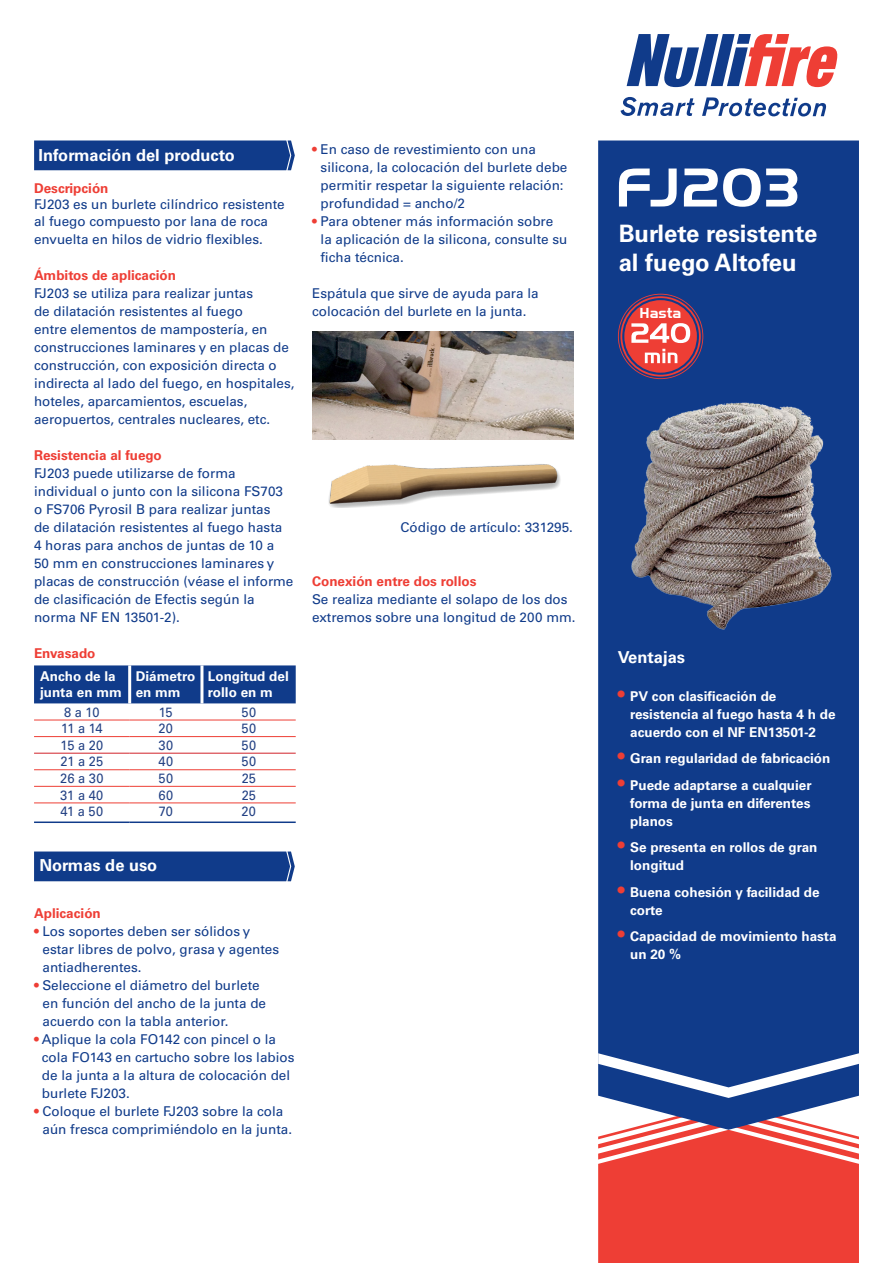
<style>
.page{position:relative;width:893px;height:1263px;background:#fff}
.page>*{position:absolute;margin:0;border:0;box-sizing:border-box;transform-origin:0 0}
.t1{font:700 57px "Handel Got D";letter-spacing:.03em;color:#fff}
.t2{font:700 24px/28.5px "Univers LTCYR 65";color:#fff}
.t3{font:700 16.5px "Univers LTCYR 65";color:#fff}
.t4{font:700 15px "Handel Got D";color:#fff}
.t5{font:13.5px/18px "Univers LTCYR 55 Roman";color:#103b8a}
.t6{font:700 13.5px/18px "Univers LTCYR 65";color:#fff}
.t7{font:700 13.5px "Univers LTCYR 65";color:#ee3e35}
.Captions__Annotation{font:13.5px "Univers LTCYR 55 Roman";letter-spacing:.015em;color:#234184;scale:.95 1}
.s1{color:#ee3e35}
.s2{font-size:19.5px;color:#ee3e35}
</style>
<div class="page">
<div style="left:34px;top:140px;width:261px;height:30px;background:#103b8a"></div>
<div style="left:598px;top:140px;width:261px;height:913px;background:#103b8a"></div>
<svg style="left:598px;top:1053px;width:261px;height:210px;background:#bc5c6a"></svg>
<div style="left:34px;top:665px;width:262px;height:38px;background:#103b8a"></div>
<hr style="left:34px;top:802px;width:96px;height:1px;background:#ee3e35">
<hr style="left:130px;top:802px;width:72px;height:1px;background:#ee3e35">
<hr style="left:202px;top:802px;width:94px;height:1px;background:#ee3e35">
<hr style="left:34px;top:786px;width:96px;height:1px;background:#ee3e35">
<hr style="left:130px;top:786px;width:72px;height:1px;background:#ee3e35">
<hr style="left:202px;top:786px;width:94px;height:1px;background:#ee3e35">
<hr style="left:128px;top:665px;width:3px;height:38px;background:#fff">
<hr style="left:200px;top:665px;width:3px;height:38px;background:#fff">
<hr style="left:34px;top:753px;width:96px;height:1px;background:#d1232a">
<hr style="left:130px;top:753px;width:72px;height:1px;background:#d1232a">
<hr style="left:202px;top:753px;width:94px;height:1px;background:#d1232a">
<hr style="left:34px;top:720px;width:96px;height:1px;background:#ee3e35">
<hr style="left:130px;top:720px;width:72px;height:1px;background:#ee3e35">
<hr style="left:202px;top:720px;width:94px;height:1px;background:#ee3e35">
<hr style="left:34px;top:736px;width:96px;height:1px;background:#ee3e35">
<hr style="left:130px;top:736px;width:72px;height:1px;background:#ee3e35">
<hr style="left:202px;top:736px;width:94px;height:1px;background:#ee3e35">
<hr style="left:34px;top:769px;width:96px;height:1px;background:#ee3e35">
<hr style="left:130px;top:769px;width:72px;height:1px;background:#ee3e35">
<hr style="left:202px;top:769px;width:94px;height:1px;background:#ee3e35">
<hr style="left:34px;top:821px;width:96px;height:2px;background:#103b8a">
<hr style="left:130px;top:821px;width:72px;height:2px;background:#103b8a">
<hr style="left:202px;top:821px;width:94px;height:2px;background:#103b8a">
<div style="left:34px;top:851px;width:261px;height:30px;background:#103b8a"></div>
<img style="left:618px;top:383px;width:220px;height:257px">
<svg style="left:627px;top:34px;width:211px;height:53px"></svg>
<svg style="left:620px;top:97px;width:75px;height:19px"></svg>
<svg style="left:702px;top:97px;width:124px;height:19px"></svg>
<svg style="left:618px;top:294px;width:85px;height:85px;background:#a55267"></svg>
<img style="left:313px;top:331px;width:261px;height:108px">
<img style="left:328px;top:464px;width:233px;height:44px">
<p class="t3" style="left:39px;top:144px;width:198px">Información del producto</p>
<p class="t7" style="left:34px;top:179px;width:76px">Descripción</p>
<p class="t5" style="left:34px;top:196px;width:252px;line-height:16.5px">FJ203 es un burlete cilíndrico resistente al fuego compuesto por lana de roca</p>
<p class="t5" style="left:34px;top:229px;width:230px">envuelta en hilos de vidrio flexibles.</p>
<p class="t7" style="left:34px;top:266px;width:144px">Ámbitos de aplicación</p>
<p class="t5" style="left:34px;top:283px;width:262px">FJ203 se utiliza para realizar juntas<br>de dilatación resistentes al fuego<br>entre elementos de mampostería, en construcciones laminares y en placas de construcción, con exposición directa o indirecta al lado del fuego, en hospitales, hoteles, aparcamientos, escuelas, aeropuertos, centrales nucleares, etc.</p>
<p class="t7" style="left:34px;top:446px;width:129px">Resistencia al fuego</p>
<p class="t5" style="left:34px;top:463px;width:261px">FJ203 puede utilizarse de forma individual o junto con la silicona FS703 o FS706 Pyrosil B para realizar juntas<br>de dilatación resistentes al fuego hasta<br>4 horas para anchos de juntas de 10 a<br>50 mm en construcciones laminares y placas de construcción (véase el informe de clasificación de Efectis según la norma NF EN 13501-2).</p>
<p class="t7" style="left:34px;top:644px;width:63px">Envasado</p>
<p class="t6" style="left:40px;top:668px;width:83px;line-height:16.2px">Ancho de la junta en mm</p>
<p class="t6" style="left:136px;top:668px;width:61px;line-height:16.2px">Diámetro en mm</p>
<p class="t6" style="left:208px;top:668px;width:82px;line-height:16.2px">Longitud del rollo en m</p>
<p class="Captions__Annotation" style="left:64px;top:702px;width:39px">8 a 10</p>
<p class="Captions__Annotation" style="left:159px;top:702px;width:16px">15</p>
<p class="Captions__Annotation" style="left:242px;top:702px;width:17px">50</p>
<p class="Captions__Annotation" style="left:61px;top:719px;width:45px">11 a 14</p>
<p class="Captions__Annotation" style="left:159px;top:719px;width:17px">20</p>
<p class="Captions__Annotation" style="left:242px;top:719px;width:17px">50</p>
<p class="Captions__Annotation" style="left:61px;top:736px;width:46px">15 a 20</p>
<p class="Captions__Annotation" style="left:159px;top:736px;width:17px">30</p>
<p class="Captions__Annotation" style="left:242px;top:736px;width:17px">50</p>
<p class="Captions__Annotation" style="left:61px;top:752px;width:46px">21 a 25</p>
<p class="Captions__Annotation" style="left:158px;top:752px;width:17px">40</p>
<p class="Captions__Annotation" style="left:242px;top:752px;width:17px">50</p>
<p class="Captions__Annotation" style="left:60px;top:769px;width:47px">26 a 30</p>
<p class="Captions__Annotation" style="left:159px;top:769px;width:17px">50</p>
<p class="Captions__Annotation" style="left:242px;top:769px;width:17px">25</p>
<p class="Captions__Annotation" style="left:60px;top:785px;width:47px">31 a 40</p>
<p class="Captions__Annotation" style="left:158px;top:785px;width:17px">60</p>
<p class="Captions__Annotation" style="left:242px;top:785px;width:17px">25</p>
<p class="Captions__Annotation" style="left:61px;top:802px;width:46px">41 a 50</p>
<p class="Captions__Annotation" style="left:159px;top:802px;width:16px">70</p>
<p class="Captions__Annotation" style="left:242px;top:802px;width:17px">20</p>
<p class="t3" style="left:39px;top:854px;width:119px">Normas de uso</p>
<p class="t7" style="left:34px;top:903px;width:68px">Aplicación</p>
<p class="t5" style="left:43px;top:921px;width:238px;text-indent:-8px"><span class="s1">•</span> Los soportes deben ser sólidos y estar libres de polvo, grasa y agentes antiadherentes.</p>
<p class="t5" style="left:43px;top:975px;width:225px;text-indent:-8px"><span class="s1">•</span> Seleccione el diámetro del burlete en función del ancho de la junta de acuerdo con la tabla anterior.</p>
<p class="t5" style="left:42px;top:1029px;width:254px;text-indent:-8px"><span class="s1">•</span> Aplique la cola FO142 con pincel o la cola FO143 en cartucho sobre los labios de la junta a la altura de colocación del burlete FJ203.</p>
<p class="t5" style="left:43px;top:1101px;width:251px;text-indent:-8px"><span class="s1">•</span> Coloque el burlete FJ203 sobre la cola aún fresca comprimiéndolo en la junta.</p>
<p class="t5" style="left:321px;top:140px;width:248px;text-indent:-8px"><span class="s1">•</span> En caso de revestimiento con una silicona, la colocación del burlete debe permitir respetar la siguiente relación: profundidad = ancho/2</p>
<p class="t5" style="left:321px;top:212px;width:248px;text-indent:-8px"><span class="s1">•</span> Para obtener más información sobre la aplicación de la silicona, consulte su ficha técnica.</p>
<p class="t5" style="left:312px;top:284px;width:228px">Espátula que sirve de ayuda para la colocación del burlete en la junta.</p>
<p class="t5" style="left:401px;top:518px;width:174px">Código de artículo: 331295.</p>
<p class="t7" style="left:312px;top:572px;width:166px">Conexión entre dos rollos</p>
<p class="t5" style="left:312px;top:590px;width:265px">Se realiza mediante el solapo de los dos extremos sobre una longitud de 200 mm.</p>
<p class="t1" style="left:615px;top:155px;width:186px">FJ203</p>
<p class="t2" style="left:619px;top:218px;width:200px">Burlete resistente al fuego Altofeu</p>
<p class="t4" style="left:640px;top:304px;width:43px">Hasta</p>
<p class="t3" style="left:618px;top:646px;width:69px">Ventajas</p>
<p class="t6" style="left:630px;top:686px;width:207px;text-indent:-12px"><span class="s2">•</span> PV con clasificación de resistencia al fuego hasta 4 h de acuerdo con el NF EN13501-2</p>
<p class="t6" style="left:618px;top:749px;width:214px"><span class="s2">•</span> Gran regularidad de fabricación</p>
<p class="t6" style="left:630px;top:775px;width:183px;text-align:justify;text-indent:-12px"><span class="s2">•</span> Puede adaptarse a cualquier forma de junta en diferentes planos</p>
<p class="t6" style="left:630px;top:838px;width:189px;text-indent:-12px"><span class="s2">•</span> Se presenta en rollos de gran longitud</p>
<p class="t6" style="left:630px;top:882px;width:191px;text-indent:-12px"><span class="s2">•</span> Buena cohesión y facilidad de corte</p>
<p class="t6" style="left:630px;top:927px;width:208px;text-indent:-12px"><span class="s2">•</span> Capacidad de movimiento hasta un 20 %</p>
</div>
